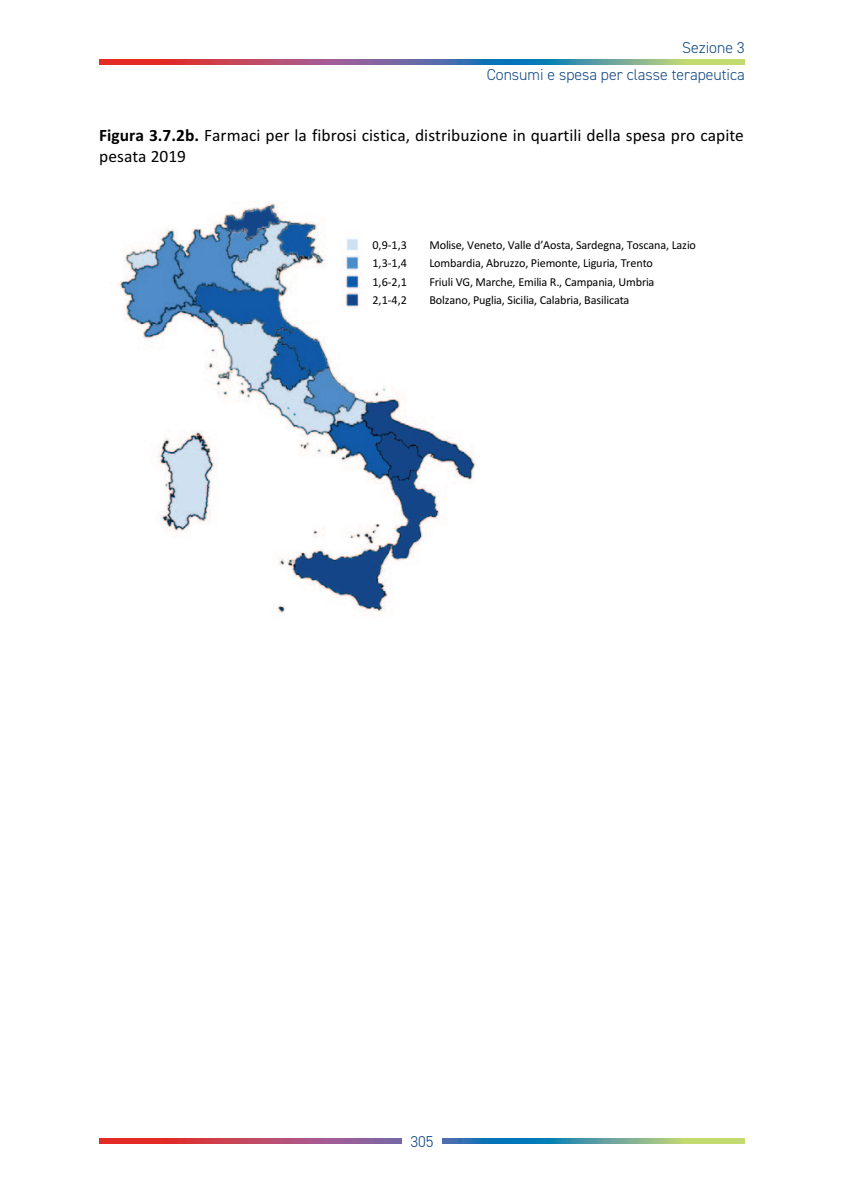
<style>
.page{position:relative;width:844px;height:1191px;background:#fff}
.page>*{position:absolute;margin:0;border:0;box-sizing:border-box;transform-origin:0 0}
.t1{font:17.5px/21.3px "Calibri";color:#000}
.t2{font:300 15.75px "DIN2014";color:#114780}
.t3{font:12.25px/18.4px "Calibri";letter-spacing:-.01em;color:#000}
.s1{font-weight:700}
</style>
<div class="page">
<img style="left:119px;top:203px;width:355px;height:410px">
<div style="left:428px;top:236px;width:330px;height:77px;background:#fff"></div>
<div style="left:371px;top:236px;width:54px;height:77px;background:#fff"></div>
<svg style="left:99px;top:1138px;width:645px;height:5px;background:#8d737e"></svg>
<div style="left:402px;top:1131px;width:39px;height:20px;background:#fff"></div>
<svg style="left:99px;top:60px;width:645px;height:4px;background:#8b7280"></svg>
<p class="t2" style="left:682px;top:38px;width:64px">Sezione 3</p>
<p class="t2" style="left:486px;top:65px;width:259px">Consumi e spesa per classe terapeutica</p>
<p class="t1" style="left:99px;top:126px;width:646px"><span class="s1">Figura 3.7.2b.</span> Farmaci per la fibrosi cistica, distribuzione in quartili della spesa pro capite pesata 2019</p>
<p class="t3" style="left:372px;top:237px;width:36px;text-align:justify">0,9-1,3<br>1,3-1,4<br>1,6-2,1<br>2,1-4,2</p>
<p class="t3" style="left:429px;top:237px;width:268px">Molise, Veneto, Valle d’Aosta, Sardegna, Toscana, Lazio Lombardia, Abruzzo, Piemonte, Liguria, Trento<br>Friuli VG, Marche, Emilia R., Campania, Umbria Bolzano, Puglia, Sicilia, Calabria, Basilicata</p>
<p class="t2" style="left:410px;top:1132px;width:25px">305</p>
</div>
